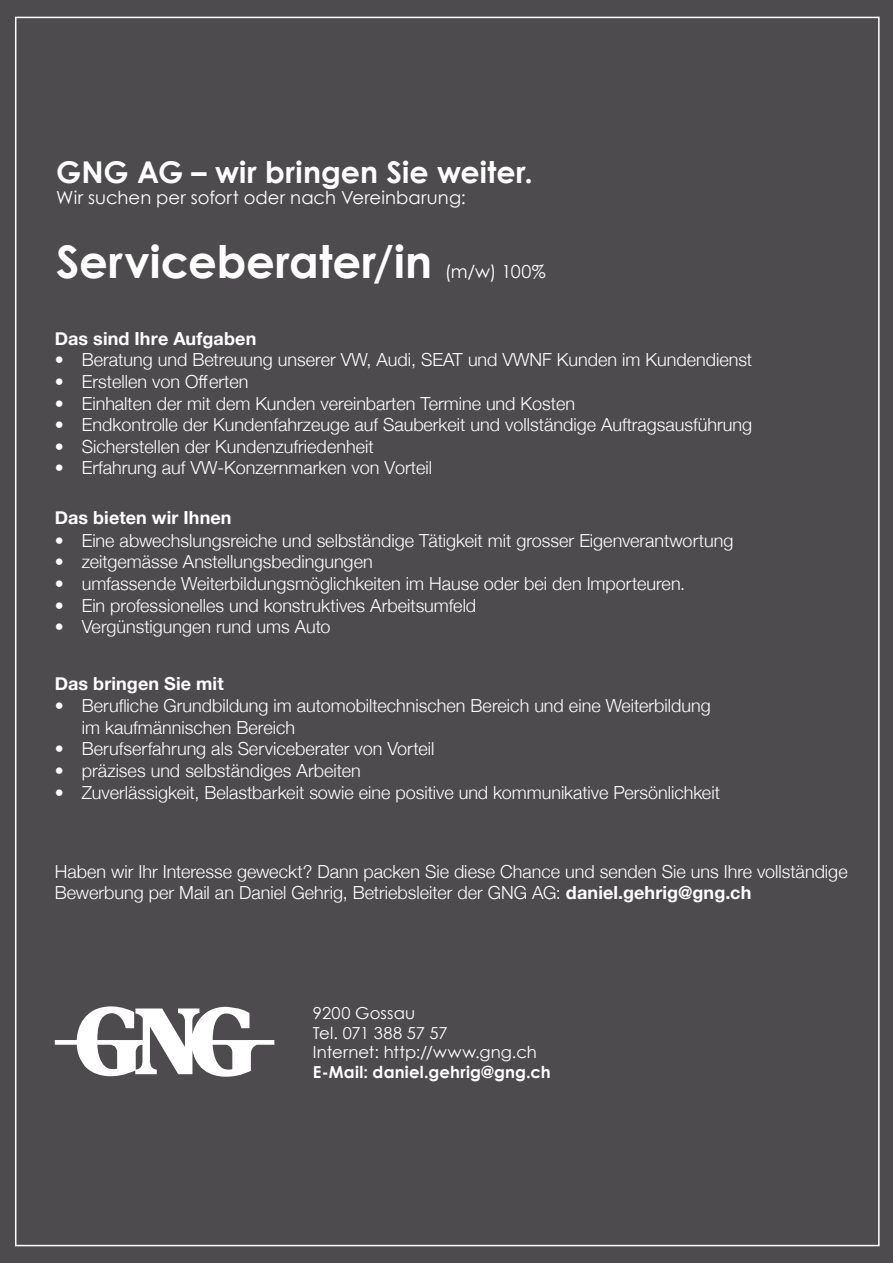
<style>
.page{position:relative;width:893px;height:1263px;background:#fff}
.page>*{position:absolute;margin:0;border:0;box-sizing:border-box;transform-origin:0 0}
.t1{font:700 45px "Century Gothic";letter-spacing:.005em;color:#fff}
.t2{font:700 30px "Century Gothic";letter-spacing:.005em;color:#fff}
.t3{font:300 18px/21.6px "Helvetica Neue";color:#fff}
.t4{font:700 18px "Helvetica Neue";letter-spacing:.005em;color:#fff}
.t5{font:18px "Century Gothic";color:#fff}
.t6{font:16.5px "Century Gothic";letter-spacing:.005em;color:#fff}
.t7{font:700 16.5px "Century Gothic";letter-spacing:.01em;color:#fff}
.s1{font-weight:700}
</style>
<div class="page">
<div style="left:1px;top:0;width:892px;height:1263px;background:#4d4b4d"></div>
<svg style="left:55px;top:1006px;width:219px;height:71px"></svg>
<p class="t2" style="left:56px;top:153px;width:478px">GNG AG – wir bringen Sie weiter.</p>
<p class="t5" style="left:56px;top:187px;width:411px">Wir suchen per sofort oder nach Vereinbarung:</p>
<p class="t1" style="left:56px;top:234px;width:377px">Serviceberater/in</p>
<p class="t5" style="left:445px;top:261px;width:103px">(m/w) 100%</p>
<p class="t4" style="left:55px;top:324px;width:203px">Das sind Ihre Aufgaben</p>
<p class="t3" style="left:55px;top:348px;width:699px">• Beratung und Betreuung unserer VW, Audi, SEAT und VWNF Kunden im Kundendienst</p>
<p class="t3" style="left:55px;top:369px;width:195px">• Erstellen von Offerten</p>
<p class="t3" style="left:55px;top:391px;width:522px">• Einhalten der mit dem Kunden vereinbarten Termine und Kosten</p>
<p class="t3" style="left:55px;top:413px;width:699px">• Endkontrolle der Kundenfahrzeuge auf Sauberkeit und vollständige Auftragsausführung</p>
<p class="t3" style="left:55px;top:434px;width:320px">• Sicherstellen der Kundenzufriedenheit</p>
<p class="t3" style="left:55px;top:456px;width:379px">• Erfahrung auf VW-Konzernmarken von Vorteil</p>
<p class="t4" style="left:55px;top:504px;width:178px">Das bieten wir Ihnen</p>
<p class="t3" style="left:55px;top:528px;width:680px">• Eine abwechslungsreiche und selbständige Tätigkeit mit grosser Eigenverantwortung</p>
<p class="t3" style="left:55px;top:550px;width:319px">• zeitgemässe Anstellungsbedingungen</p>
<p class="t3" style="left:55px;top:571px;width:632px">• umfassende Weiterbildungsmöglichkeiten im Hause oder bei den Importeuren.</p>
<p class="t3" style="left:55px;top:593px;width:423px">• Ein professionelles und konstruktives Arbeitsumfeld</p>
<p class="t3" style="left:55px;top:615px;width:277px">• Vergünstigungen rund ums Auto</p>
<p class="t4" style="left:55px;top:670px;width:170px">Das bringen Sie mit</p>
<p class="t3" style="left:82px;top:693px;width:630px;text-indent:-27px">• Berufliche Grundbildung im automobiltechnischen Bereich und eine Weiterbildung im kaufmännischen Bereich</p>
<p class="t3" style="left:55px;top:737px;width:381px">• Berufserfahrung als Serviceberater von Vorteil</p>
<p class="t3" style="left:55px;top:758px;width:308px">• präzises und selbständiges Arbeiten</p>
<p class="t3" style="left:55px;top:780px;width:667px">• Zuverlässigkeit, Belastbarkeit sowie eine positive und kommunikative Persönlichkeit</p>
<p class="t3" style="left:55px;top:859px;width:794px">Haben wir Ihr Interesse geweckt? Dann packen Sie diese Chance und senden Sie uns Ihre vollständige<br>Bewerbung per Mail an Daniel Gehrig, Betriebsleiter der GNG AG: <span class="s1">daniel.gehrig@gng.ch</span></p>
<p class="t6" style="left:313px;top:1003px;width:104px">9200 Gossau</p>
<p class="t6" style="left:313px;top:1022px;width:136px">Tel. 071 388 57 57</p>
<p class="t6" style="left:313px;top:1042px;width:226px">Internet: http://www.gng.ch</p>
<p class="t7" style="left:313px;top:1062px;width:239px">E-Mail: daniel.gehrig@gng.ch</p>
</div>
